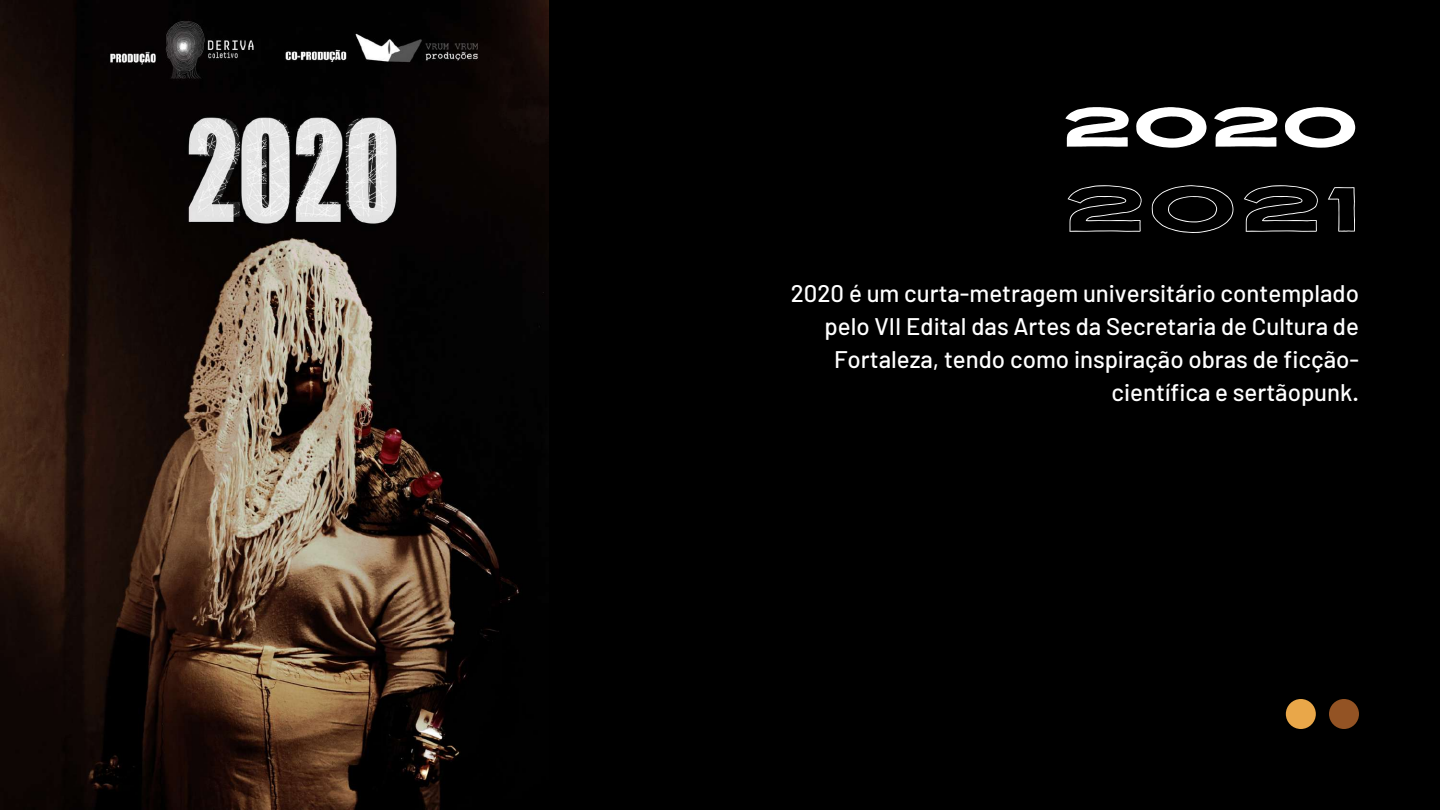
<style>
.page{position:relative;width:1440px;height:810px;background:#000}
.page>*{position:absolute;margin:0;border:0;box-sizing:border-box;transform-origin:0 0}
.t1{font:64px "Revive 80 Wide Outline";color:#fff}
.t2{font:expanded 54px "Revive 80";color:#fff}
.t3{font:500 24px/33px "Barlow";color:#fff;text-align:right}
</style>
<div class="page">
<div style="left:1286px;top:699px;width:30px;height:30px;background:#e9a749;border-radius:50%"></div>
<div style="left:1329px;top:699px;width:30px;height:30px;background:#935324;border-radius:50%"></div>
<img style="left:0;top:0;width:549px;height:810px">
<h2 class="t2" style="left:1062px;top:85px;width:299px">2020</h2>
<h1 class="t1" style="left:1063px;top:163px;width:297px">2021</h1>
<p class="t3" style="left:791px;top:276px;width:570px">2020 é um curta-metragem universitário contemplado pelo VII Edital das Artes da Secretaria de Cultura de Fortaleza, tendo como inspiração obras de ficção&shy;científica e sertãopunk.</p>
</div>
